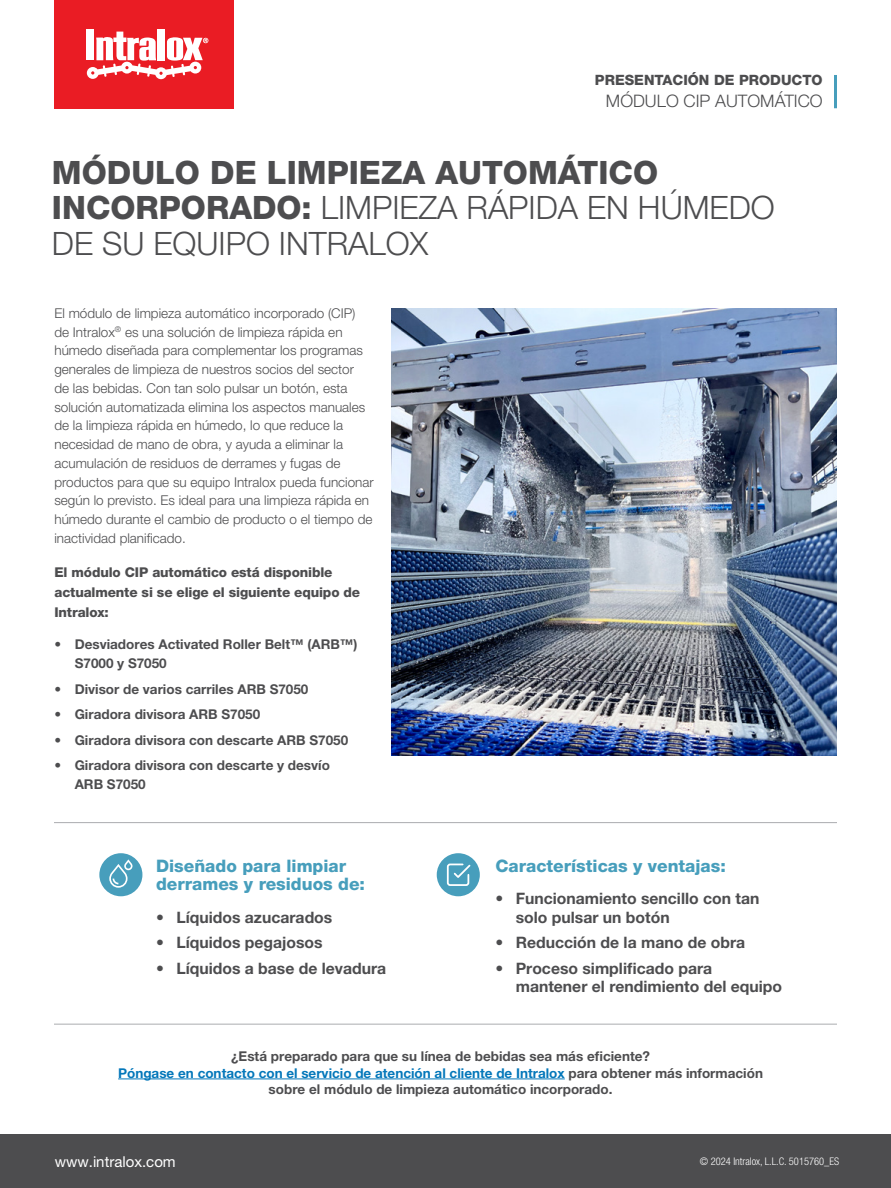
<style>
.page{position:relative;width:891px;height:1188px;background:#fff}
.page>*{position:absolute;margin:0;border:0;box-sizing:border-box;transform-origin:0 0}
.t1{font:300 32.25px/35.2px "Helvetica Neue LT Pro";color:#4d4d4f}
.t2{font:800 17.25px/18.8px "Helvetica Neue LT Pro";color:#479ebc}
.t3{font:300 17.25px "Helvetica Neue LT Pro";color:#4d4d4f}
.t4{font:700 15.75px/18.8px "Helvetica Neue LT Pro";color:#4d4d4f}
.t5{font:15px "Helvetica Neue LT Pro";color:#fff}
.t6{font:800 14.25px "Helvetica Neue LT Pro";color:#4d4d4f}
.t7{font:300 13.5px/18.8px "Helvetica Neue LT Pro";color:#4d4d4f}
.t8{font:700 13.5px/18.8px "Helvetica Neue LT Pro";color:#4d4d4f}
.t9{font:800 13.5px/20.2px "Helvetica Neue LT Pro";letter-spacing:-.01em;color:#4d4d4f}
.t10{font:300 condensed 10.5px "Helvetica Neue LT Pro";color:#fff}
.s1{font-weight:800}
.s2{color:#0377ba}
</style>
<div class="page">
<div style="left:55px;top:0;width:179px;height:108px;background:#ea1c24"></div>
<div style="left:87px;top:29px;width:7px;height:7px;background:#fff"></div>
<div style="left:158px;top:29px;width:7px;height:31px;background:#fff"></div>
<svg style="left:87px;top:32px;width:121px;height:47px"></svg>
<img style="left:392px;top:308px;width:445px;height:448px">
<div style="left:0;top:1134px;width:891px;height:54px;background:#4d4d4f"></div>
<hr style="left:834px;top:75px;width:3px;height:33px;background:#479ebc">
<hr style="left:118px;top:1079px;width:447px;height:1px;background:#0377ba">
<hr style="left:54px;top:822px;width:783px;height:1px;background:#b4b5b8">
<hr style="left:54px;top:1024px;width:783px;height:1px;background:#b4b5b8">
<div style="left:437px;top:853px;width:43px;height:43px;background:#479ebc;border-radius:50%"></div>
<svg style="left:446px;top:863px;width:25px;height:23px"></svg>
<div style="left:99px;top:853px;width:43px;height:43px;background:#479ebc;border-radius:50%"></div>
<svg style="left:109px;top:859px;width:24px;height:29px"></svg>
<p class="t6" style="left:595px;top:72px;width:229px">PRESENTACIÓN DE PRODUCTO</p>
<p class="t3" style="left:606px;top:90px;width:218px">MÓDULO CIP AUTOMÁTICO</p>
<h1 class="t1" style="left:52px;top:154px;width:724px"><span class="s1">MÓDULO DE LIMPIEZA AUTOMÁTICO<br>INCORPORADO:</span> LIMPIEZA RÁPIDA EN HÚMEDO<br>DE SU EQUIPO INTRALOX</h1>
<p class="t7" style="left:54px;top:304px;width:321px">El módulo de limpieza automático incorporado (CIP)<br>de Intralox<sup>®</sup> es una solución de limpieza rápida en húmedo diseñada para complementar los programas generales de limpieza de nuestros socios del sector<br>de las bebidas. Con tan solo pulsar un botón, esta solución automatizada elimina los aspectos manuales de la limpieza rápida en húmedo, lo que reduce la necesidad de mano de obra, y ayuda a eliminar la acumulación de residuos de derrames y fugas de productos para que su equipo Intralox pueda funcionar según lo previsto. Es ideal para una limpieza rápida en húmedo durante el cambio de producto o el tiempo de inactividad planificado.</p>
<p class="t9" style="left:54px;top:562px;width:307px">El módulo CIP automático está disponible actualmente si se elige el siguiente equipo de<br>Intralox:</p>
<p class="t8" style="left:75px;top:635px;width:284px;text-indent:-20px">• Desviadores Activated Roller Belt™ (ARB™)<br>S7000 y S7050</p>
<p class="t8" style="left:54px;top:679px;width:256px">• Divisor de varios carriles ARB S7050</p>
<p class="t8" style="left:54px;top:705px;width:207px">• Giradora divisora ARB S7050</p>
<p class="t8" style="left:54px;top:730px;width:295px">• Giradora divisora con descarte ARB S7050</p>
<p class="t8" style="left:75px;top:756px;width:257px;text-indent:-20px">• Giradora divisora con descarte y desvío<br>ARB S7050</p>
<p class="t2" style="left:156px;top:856px;width:211px">Diseñado para limpiar derrames y residuos de:</p>
<p class="t4" style="left:156px;top:907px;width:178px">• Líquidos azucarados</p>
<p class="t4" style="left:156px;top:933px;width:168px">• Líquidos pegajosos</p>
<p class="t4" style="left:156px;top:958px;width:232px">• Líquidos a base de levadura</p>
<p class="t2" style="left:495px;top:856px;width:232px">Características y ventajas:</p>
<p class="t4" style="left:516px;top:888px;width:245px;text-indent:-20px">• Funcionamiento sencillo con tan solo pulsar un botón</p>
<p class="t4" style="left:495px;top:933px;width:251px">• Reducción de la mano de obra</p>
<p class="t4" style="left:516px;top:958px;width:268px;text-indent:-20px">• Proceso simplificado para mantener el rendimiento del equipo</p>
<p class="t8" style="left:118px;top:1048px;width:646px;line-height:16.5px;text-align:center">¿Está preparado para que su línea de bebidas sea más eficiente?<br><span class="s2">Póngase en contacto con el servicio de atención al cliente de Intralox</span> para obtener más información sobre el módulo de limpieza automático incorporado.</p>
<p class="t5" style="left:55px;top:1152px;width:123px">www.intralox.com</p>
<p class="t10" style="left:700px;top:1155px;width:141px">© 2024 Intralox, L.L.C. 5015760_ES</p>
</div>
